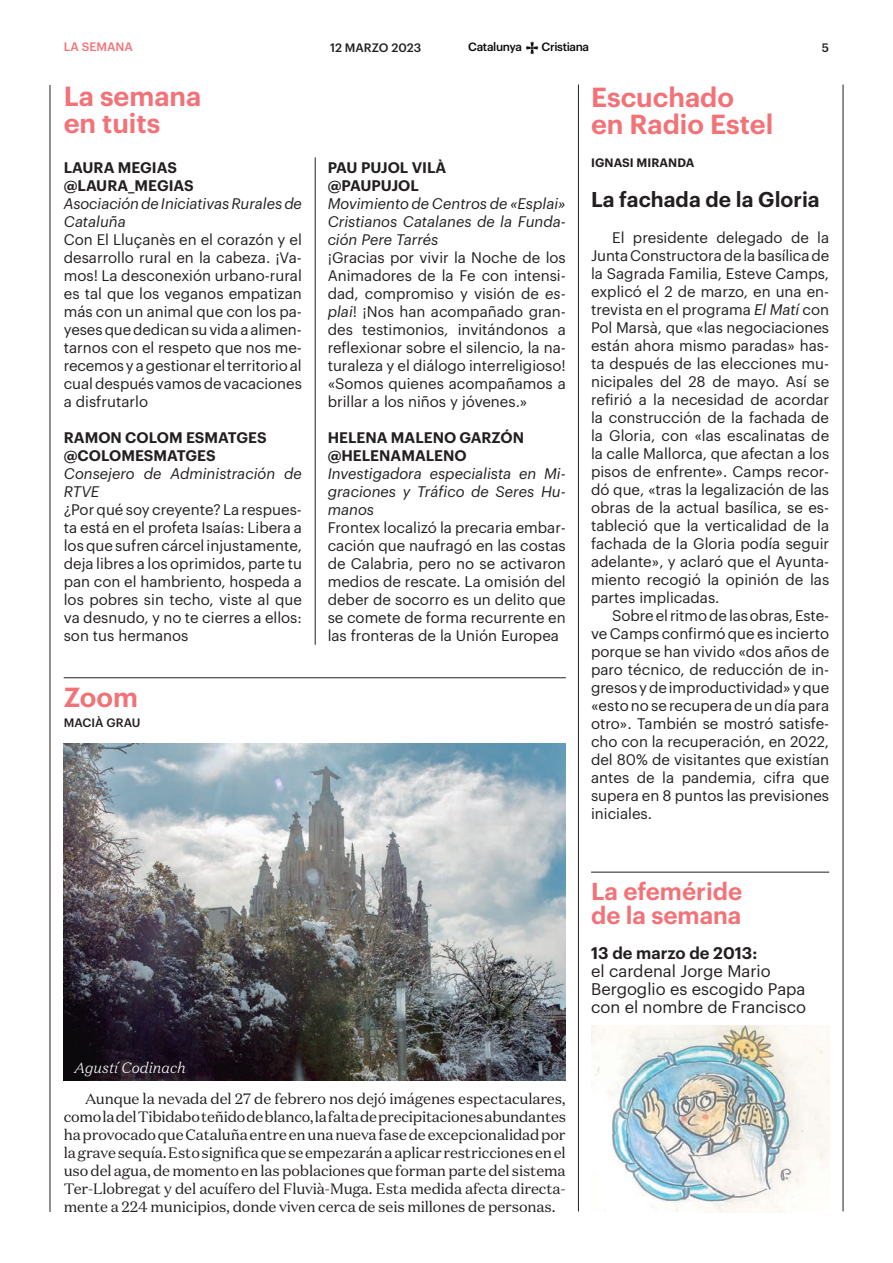
<style>
.page{position:relative;width:893px;height:1263px;background:#fff}
.page>*{position:absolute;margin:0;border:0;box-sizing:border-box;transform-origin:0 0}
.t1{font:600 27px/27px "Graphik";color:#f27278}
.t2{font:600 24px/24px "Graphik";color:#f27278}
.t3{font:600 21px "Graphik";color:#231f20}
.t4{font:16.5px/18px "Graphik";color:#231f20}
.t5{font:600 16.5px "Graphik";color:#231f20}
.t6{font:15px/18px "Graphik";color:#231f20;text-align:justify}
.t7{font:15px/18px "Domaine Text";letter-spacing:-.01em;color:#231f20;text-align:justify}
.t8{font:italic 15px/18px "Graphik";color:#231f20}
.t9{font:600 15px/18px "Graphik";color:#231f20}
.t10{font:600 15px/18px "Graphik";letter-spacing:-.035em;color:#231f20}
.t11{font:italic 300 15px "Domaine Text";color:#fff}
.t12{font:500 12px "Graphik";color:#231f20}
.t13{font:600 12px "Graphik";letter-spacing:.005em;color:#231f20}
.t14{font:500 12px "Graphik";color:#f27278}
.t15{font:500 11.85px "Graphik";letter-spacing:-.03em;color:#07090c}
.s1{font-style:italic}
</style>
<div class="page">
<svg style="left:526px;top:42px;width:12px;height:12px"></svg>
<hr style="left:843px;top:85px;width:1px;height:1126px;background:#231f20">
<hr style="left:50px;top:85px;width:1px;height:1127px;background:#231f20">
<hr style="left:578px;top:85px;width:1px;height:1126px;background:#231f20">
<hr style="left:315px;top:157px;width:1px;height:488px;background:#231f20">
<hr style="left:591px;top:872px;width:238px;height:1px;background:#231f20">
<img style="left:591px;top:1025px;width:238px;height:187px">
<hr style="left:64px;top:677px;width:502px;height:1px;background:#231f20">
<img style="left:64px;top:744px;width:502px;height:336px">
<p class="t12" style="left:330px;top:38px;width:93px">12 MARZO 2023</p>
<p class="t15" style="left:468px;top:38px;width:55px">Catalunya</p>
<p class="t15" style="left:542px;top:38px;width:49px">Cristiana</p>
<p class="t12" style="left:822px;top:38px;width:9px">5</p>
<p class="t14" style="left:64px;top:38px;width:71px">LA SEMANA</p>
<h1 class="t1" style="left:64px;top:81px;width:139px">La semana en tuits</h1>
<h1 class="t1" style="left:591px;top:82px;width:184px">Escuchado<br>en Radio Estel</h1>
<p class="t9" style="left:64px;top:157px;width:131px">LAURA MEGIAS @LAURA_MEGIAS</p>
<p class="t8" style="left:64px;top:193px;width:240px">Asociación de Iniciativas Rurales de<br>Cataluña</p>
<p class="t6" style="left:64px;top:229px;width:240px">Con El Lluçanès en el corazón y el desarrollo rural en la cabeza. ¡Va&shy;mos! La desconexión urbano-rural es tal que los veganos empatizan más con un animal que con los pa&shy;yeses que dedican su vida a alimen&shy;tarnos con el respeto que nos me&shy;recemos y a gestionar el territorio al cual después vamos de vacaciones a disfrutarlo</p>
<p class="t9" style="left:64px;top:427px;width:204px">RAMON COLOM ESMATGES @COLOMESMATGES</p>
<p class="t8" style="left:64px;top:463px;width:240px">Consejero de Administración de<br>RTVE</p>
<p class="t6" style="left:64px;top:499px;width:240px">¿Por qué soy creyente? La respues&shy;ta está en el profeta Isaías: Libera a los que sufren cárcel injustamente, deja libres a los oprimidos, parte tu pan con el hambriento, hospeda a los pobres sin techo, viste al que va desnudo, y no te cierres a ellos: son tus hermanos</p>
<h1 class="t1" style="left:64px;top:681px;width:76px">Zoom</h1>
<p class="t12" style="left:64px;top:713px;width:78px">MACIÀ GRAU</p>
<p class="t10" style="left:328px;top:157px;width:120px">PAU PUJOL VILÀ @PAUPUJOL</p>
<p class="t8" style="left:328px;top:193px;width:240px;text-align:justify">Movimiento de Centros de «Esplai» Cristianos Catalanes de la Funda&shy;ción Pere Tarrés</p>
<p class="t6" style="left:328px;top:247px;width:240px">¡Gracias por vivir la Noche de los Animadores de la Fe con intensi&shy;dad, compromiso y visión de <span class="s1">es&shy;plai</span>! ¡Nos han acompañado gran&shy;des testimonios, invitándonos a reflexionar sobre el silencio, la na&shy;turaleza y el diálogo interreligioso! «Somos quienes acompañamos a brillar a los niños y jóvenes.»</p>
<p class="t9" style="left:328px;top:427px;width:198px">HELENA MALENO GARZÓN @HELENAMALENO</p>
<p class="t8" style="left:328px;top:463px;width:240px;text-align:justify">Investigadora especialista en Mi&shy;graciones y Tráfico de Seres Hu&shy;manos</p>
<p class="t6" style="left:328px;top:517px;width:240px">Frontex localizó la precaria embar&shy;cación que naufragó en las costas de Calabria, pero no se activaron medios de rescate. La omisión del deber de socorro es un delito que se comete de forma recurrente en las fronteras de la Unión Europea</p>
<p class="t11" style="left:74px;top:1058px;width:113px">Agustí Codinach</p>
<p class="t7" style="left:64px;top:1090px;width:504px;text-indent:21px">Aunque la nevada del 27 de febrero nos dejó imágenes espectaculares, como la del Tibidabo teñido de blanco, la falta de precipitaciones abundantes ha provocado que Cataluña entre en una nueva fase de excepcionalidad por la grave sequía. Esto significa que se empezarán a aplicar restricciones en el uso del agua, de momento en las poblaciones que forman parte del sistema Ter-Llobregat y del acuífero del Fluvià-Muga. Esta medida afecta directa&shy;mente a 224 municipios, donde viven cerca de seis millones de personas.</p>
<p class="t13" style="left:591px;top:154px;width:105px">IGNASI MIRANDA</p>
<h3 class="t3" style="left:591px;top:183px;width:230px">La fachada de la Gloria</h3>
<p class="t6" style="left:591px;top:227px;width:240px;text-indent:21px">El presidente delegado de la Junta Constructora de la basílica de la Sagrada Familia, Esteve Camps, explicó el 2 de marzo, en una en&shy;trevista en el programa <span class="s1">El Matí</span> con Pol Marsà, que «las negociaciones están ahora mismo paradas» has&shy;ta después de las elecciones mu&shy;nicipales del 28 de mayo. Así se refirió a la necesidad de acordar la construcción de la fachada de la Gloria, con «las escalinatas de la calle Mallorca, que afectan a los pisos de enfrente». Camps recor&shy;dó que, «tras la legalización de las obras de la actual basílica, se es&shy;tableció que la verticalidad de la fachada de la Gloria podía seguir adelante», y aclaró que el Ayunta&shy;miento recogió la opinión de las partes implicadas.</p>
<p class="t6" style="left:591px;top:605px;width:240px;text-indent:21px">Sobre el ritmo de las obras, Este&shy;ve Camps confirmó que es incierto porque se han vivido «dos años de paro técnico, de reducción de in&shy;gresos y de improductividad» y que «esto no se recupera de un día para otro». También se mostró satisfe&shy;cho con la recuperación, en 2022, del 80% de visitantes que existían antes de la pandemia, cifra que supera en 8 puntos las previsiones iniciales.</p>
<h2 class="t2" style="left:591px;top:877px;width:153px">La efeméride de la semana</h2>
<p class="t5" style="left:591px;top:940px;width:168px">13 de marzo de 2013:</p>
<p class="t4" style="left:591px;top:961px;width:217px">el cardenal Jorge Mario<br>Bergoglio es escogido Papa con el nombre de Francisco</p>
</div>
